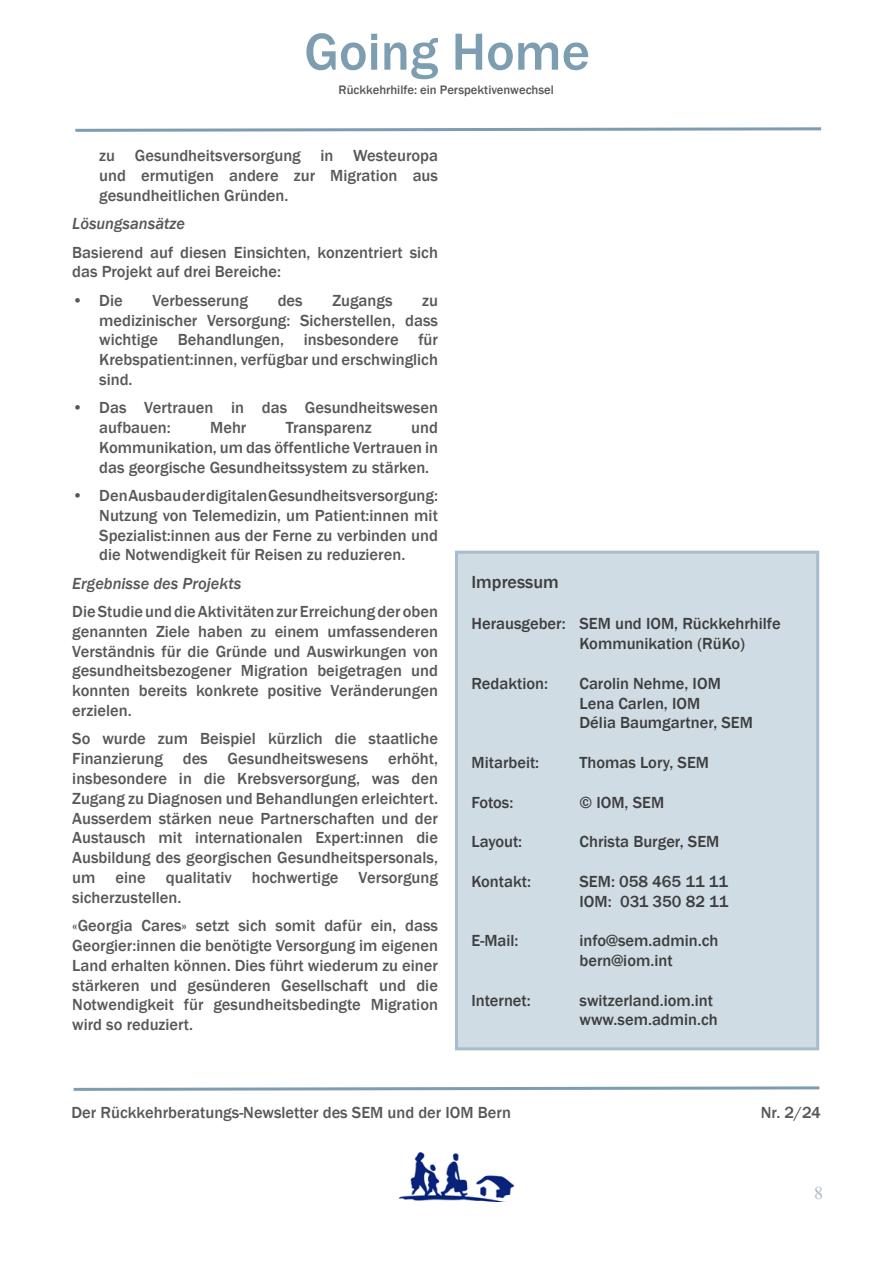
<style>
.page{position:relative;width:893px;height:1263px;background:#fff}
.page>*{position:absolute;margin:0;border:0;box-sizing:border-box;transform-origin:0 0}
.t1{font:500 54px "Franklin Gothic";color:#7d9db0}
.t2{font:500 18px "Franklin Gothic";color:#3e3e3f}
.t3{font:18px "Times New Roman";color:#a7bccd}
.t4{font:500 16.5px/19.8px "Franklin Gothic";color:#57585a;text-align:justify}
.t5{font:500 16.5px/19.8px "Franklin Gothic";color:#3e3e3f}
.t6{font:italic 500 16.5px "Franklin Gothic";color:#57585a}
.t7{font:500 12.6px "Franklin Gothic";color:#57585a}
</style>
<div class="page">
<img style="left:398px;top:1152px;width:117px;height:50px">
<svg style="left:73px;top:1086px;width:747px;height:5px"></svg>
<svg style="left:75px;top:127px;width:747px;height:5px"></svg>
<div style="left:456px;top:552px;width:362px;height:497px;background:#d0dce4"></div>
<div style="left:455px;top:551px;width:364px;height:499px;border:3px solid #a7bccd"></div>
<h1 class="t1" style="left:304px;top:18px;width:287px">Going Home</h1>
<p class="t7" style="left:339px;top:81px;width:217px">Rückkehrhilfe: ein Perspektivenwechsel</p>
<p class="t4" style="left:99px;top:146px;width:340px">zu Gesundheitsversorgung in Westeuropa und ermutigen andere zur Migration aus gesundheitlichen Gründen.</p>
<p class="t6" style="left:72px;top:214px;width:114px">Lösungsansätze</p>
<p class="t4" style="left:72px;top:242px;width:367px">Basierend auf diesen Einsichten, konzentriert sich das Projekt auf drei Bereiche:</p>
<p class="t4" style="left:72px;top:291px;width:52px">• Die</p>
<p class="t4" style="left:152px;top:291px;width:97px">Verbesserung</p>
<p class="t4" style="left:278px;top:291px;width:27px">des</p>
<p class="t4" style="left:332px;top:291px;width:62px">Zugangs</p>
<p class="t4" style="left:99px;top:291px;width:340px;text-indent:323px">zu medizinischer Versorgung: Sicherstellen, dass wichtige Behandlungen, insbesondere für Krebspatient:innen, verfügbar und erschwinglich sind.</p>
<p class="t4" style="left:99px;top:398px;width:340px;text-indent:-27px">• Das Vertrauen in das Gesundheitswesen aufbauen:</p>
<p class="t4" style="left:99px;top:418px;width:340px;text-indent:312px">und Kommunikation, um das öffentliche Vertrauen in das georgische Gesundheitssystem zu stärken.</p>
<p class="t4" style="left:99px;top:486px;width:340px;text-indent:-27px">• Den Ausbau der digitalen Gesundheitsversorgung:<br>Nutzung von Telemedizin, um Patient:innen mit Spezialist:innen aus der Ferne zu verbinden und die Notwendigkeit für Reisen zu reduzieren.</p>
<p class="t6" style="left:72px;top:573px;width:171px">Ergebnisse des Projekts</p>
<p class="t4" style="left:72px;top:602px;width:367px">Die Studie und die Aktivitäten zur Erreichung der oben genannten Ziele haben zu einem umfassenderen Verständnis für die Gründe und Auswirkungen von gesundheitsbezogener Migration beigetragen und konnten bereits konkrete positive Veränderungen erzielen.</p>
<p class="t4" style="left:72px;top:729px;width:367px">So wurde zum Beispiel kürzlich die staatliche Finanzierung des Gesundheitswesens erhöht, insbesondere in die Krebsversorgung, was den Zugang zu Diagnosen und Behandlungen erleichtert.<br>Ausserdem stärken neue Partnerschaften und der Austausch mit internationalen Expert:innen die Ausbildung des georgischen Gesundheitspersonals, um eine qualitativ hochwertige Versorgung sicherzustellen.</p>
<p class="t4" style="left:72px;top:916px;width:367px">«Georgia Cares» setzt sich somit dafür ein, dass Georgier:innen die benötigte Versorgung im eigenen Land erhalten können. Dies führt wiederum zu einer stärkeren und gesünderen Gesellschaft und die Notwendigkeit für gesundheitsbedingte Migration wird so reduziert.</p>
<p class="t4" style="left:210px;top:418px;width:38px">Mehr</p>
<p class="t4" style="left:286px;top:418px;width:87px">Transparenz</p>
<p class="t2" style="left:471px;top:571px;width:89px">Impressum</p>
<p class="t5" style="left:579px;top:614px;width:203px;text-indent:-108px">Herausgeber: SEM und IOM, Rückkehrhilfe<br>Kommunikation (RüKo)</p>
<p class="t5" style="left:471px;top:673px;width:78px">Redaktion:</p>
<p class="t5" style="left:579px;top:673px;width:175px">Carolin Nehme, IOM<br>Lena Carlen, IOM<br>Délia Baumgartner, SEM</p>
<p class="t5" style="left:471px;top:753px;width:69px">Mitarbeit:</p>
<p class="t5" style="left:579px;top:753px;width:131px">Thomas Lory, SEM</p>
<p class="t5" style="left:471px;top:792px;width:43px">Fotos:</p>
<p class="t5" style="left:579px;top:792px;width:86px">© IOM, SEM</p>
<p class="t5" style="left:471px;top:832px;width:52px">Layout:</p>
<p class="t5" style="left:579px;top:832px;width:141px">Christa Burger, SEM</p>
<p class="t5" style="left:471px;top:871px;width:61px">Kontakt:</p>
<p class="t5" style="left:579px;top:871px;width:151px">SEM: 058 465 11 11<br>IOM: 031 350 82 11</p>
<p class="t5" style="left:471px;top:931px;width:49px">E-Mail:</p>
<p class="t5" style="left:579px;top:931px;width:140px">info@sem.admin.ch bern@iom.int</p>
<p class="t5" style="left:471px;top:990px;width:61px">Internet:</p>
<p class="t5" style="left:579px;top:990px;width:140px">switzerland.iom.int www.sem.admin.ch</p>
<p class="t4" style="left:71px;top:1103px;width:441px">Der Rückkehrberatungs-Newsletter des SEM und der IOM Bern</p>
<p class="t4" style="left:761px;top:1103px;width:62px">Nr. 2/24</p>
<p class="t3" style="left:814px;top:1180px;width:10px">8</p>
</div>
